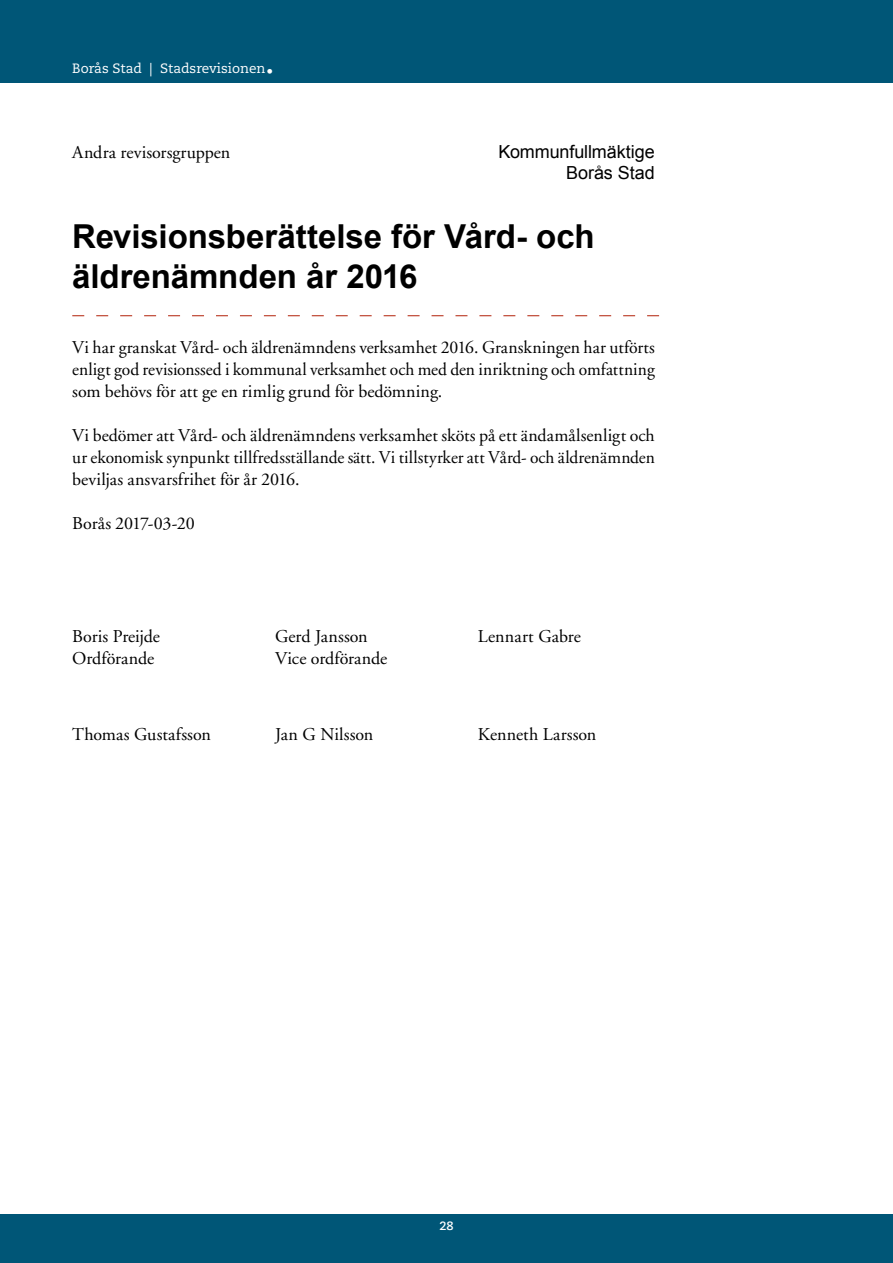
<style>
.page{position:relative;width:893px;height:1263px;background:#fff}
.page>*{position:absolute;margin:0;border:0;box-sizing:border-box;transform-origin:0 0}
.t1{font:700 33px/39.6px "Arial";letter-spacing:-.005em;color:#000}
.t2{font:18px/21.9px "Adobe Garamond";color:#000;text-align:justify}
.t3{font:18px/21.6px "Arial";letter-spacing:-.005em;color:#000;text-align:right}
.t4{font:13.5px "Caecilia LT Std";color:#fff}
.t5{font:700 12px "Caecilia LT Std";color:#fff}
</style>
<div class="page">
<div style="left:0;top:0;width:893px;height:83px;background:#005677"></div>
<div style="left:0;top:1214px;width:893px;height:49px;background:#005677"></div>
<svg style="left:72px;top:315px;width:587px;height:1px"></svg>
<p class="t4" style="left:72px;top:60px;width:203px">Borås Stad | Stadsrevisionen•</p>
<p class="t2" style="left:72px;top:142px;width:159px">Andra revisorsgruppen</p>
<p class="t3" style="left:498px;top:141px;width:158px">Kommunfullmäktige<br>Borås Stad</p>
<h1 class="t1" style="left:72px;top:217px;width:524px">Revisionsberättelse för Vård- och äldrenämnden år 2016</h1>
<p class="t2" style="left:72px;top:337px;width:584px">Vi har granskat Vård- och äldrenämndens verksamhet 2016. Granskningen har utförts enligt god revisionssed i kommunal verksamhet och med den inriktning och omfattning som behövs för att ge en rimlig grund för bedömning.</p>
<p class="t2" style="left:72px;top:425px;width:584px">Vi bedömer att Vård- och äldrenämndens verksamhet sköts på ett ändamålsenligt och ur ekonomisk synpunkt tillfredsställande sätt. Vi tillstyrker att Vård- och äldrenämnden beviljas ansvarsfrihet för år 2016.</p>
<p class="t2" style="left:72px;top:512px;width:124px">Borås 2017-03-20</p>
<p class="t2" style="left:72px;top:626px;width:89px">Boris Preijde<br>Ordförande</p>
<p class="t2" style="left:275px;top:626px;width:114px">Gerd Jansson<br>Vice ordförande</p>
<p class="t2" style="left:72px;top:724px;width:140px">Thomas Gustafsson</p>
<p class="t2" style="left:275px;top:724px;width:100px">Jan G Nilsson</p>
<p class="t2" style="left:478px;top:626px;width:104px">Lennart Gabre</p>
<p class="t2" style="left:478px;top:724px;width:120px">Kenneth Larsson</p>
<p class="t5" style="left:439px;top:1218px;width:16px">28</p>
</div>
